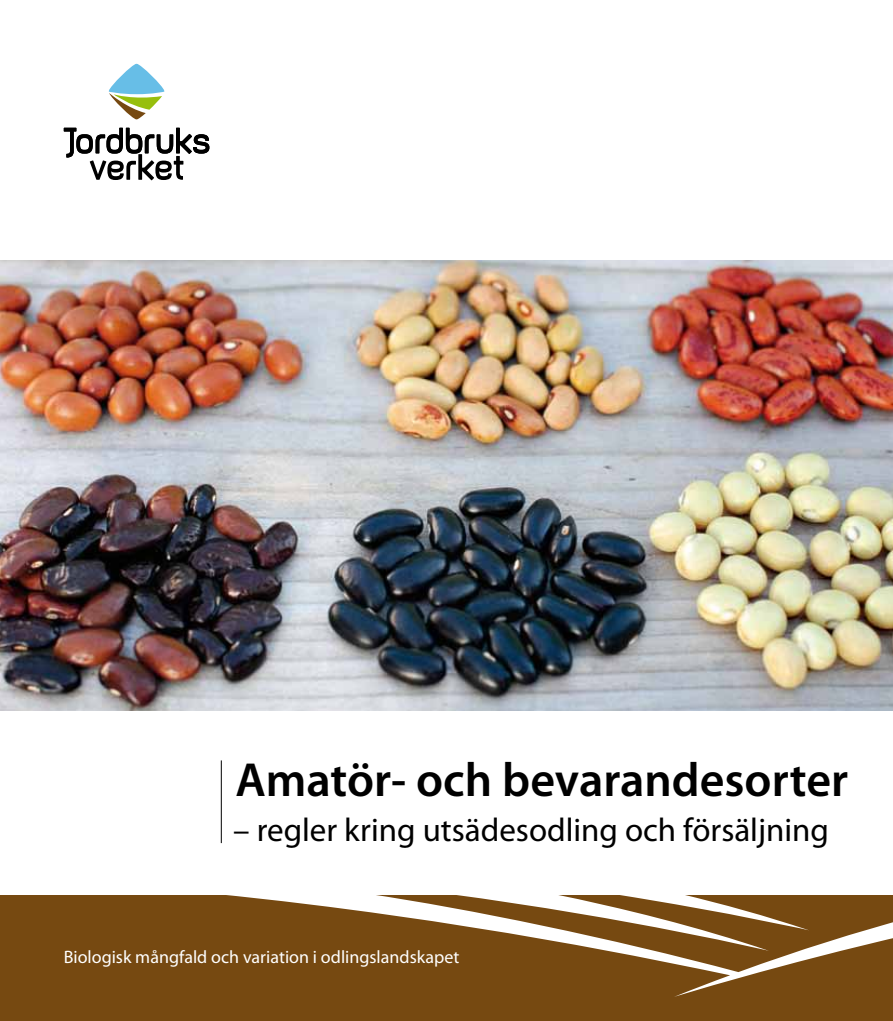
<style>
.page{position:relative;width:893px;height:1021px;background:#fff}
.page>*{position:absolute;margin:0;border:0;box-sizing:border-box;transform-origin:0 0}
.t1{font:600 48px "Myriad Pro";color:#000}
.t2{font:33px "Myriad Pro";color:#000}
.t3{font:18px "Myriad Pro";color:#fff}
</style>
<div class="page">
<svg style="left:64px;top:128px;width:145px;height:52px"></svg>
<svg style="left:109px;top:64px;width:55px;height:55px"></svg>
<hr style="left:221px;top:760px;width:1px;height:83px;background:#000">
<svg style="left:0;top:895px;width:893px;height:114px;background:#855d2b"></svg>
<div style="left:0;top:1009px;width:893px;height:11px;background:#764911"></div>
<img style="left:0;top:260px;width:893px;height:450px">
<h1 class="t1" style="left:235px;top:749px;width:614px">Amatör- och bevarandesorter</h1>
<h2 class="t2" style="left:233px;top:809px;width:597px">– regler kring utsädesodling och försäljning</h2>
<p class="t3" style="left:64px;top:946px;width:397px">Biologisk mångfald och variation i odlingslandskapet</p>
</div>
